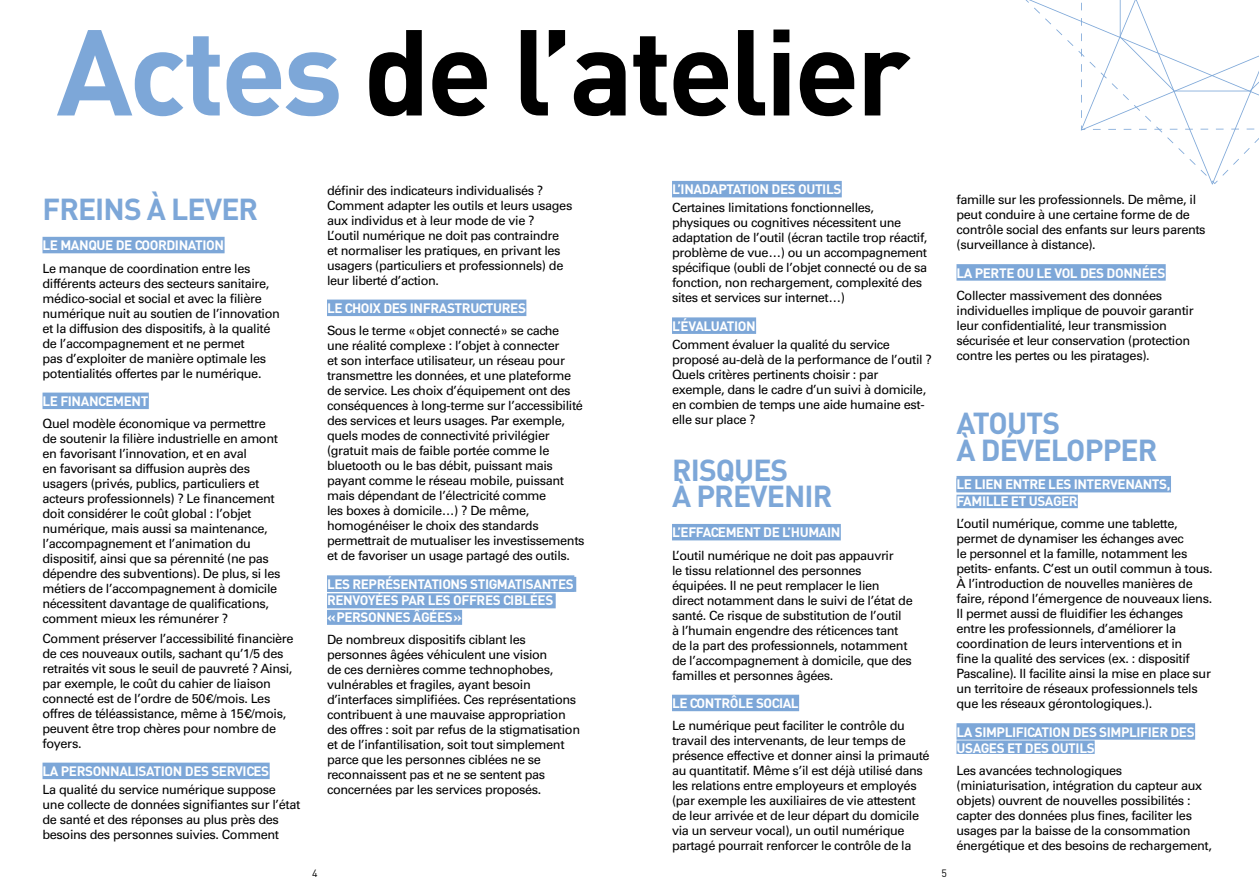
<style>
.page{position:relative;width:1259px;height:893px;background:#fff}
.page>*{position:absolute;margin:0;border:0;box-sizing:border-box;transform-origin:0 0}
.t1{font:700 120px "DIN";letter-spacing:-.03em;color:#000}
.t2{font:700 30px/26.7px "DIN";letter-spacing:-.03em;color:#7da7d8}
.t3{font:700 13.5px/16.5px "DIN";letter-spacing:-.03em;color:#fff}
.t4{font:12.75px/15px "Univers LT Std";letter-spacing:-.03em;color:#000}
.t5{font:10.5px "DIN";color:#000}
.s1{color:#7da7d8}
</style>
<div class="page">
<div style="left:43px;top:237px;width:182px;height:16px;background:#7da7d8"></div>
<div style="left:43px;top:393px;width:106px;height:16px;background:#7da7d8"></div>
<div style="left:43px;top:763px;width:227px;height:16px;background:#7da7d8"></div>
<div style="left:327px;top:300px;width:199px;height:16px;background:#7da7d8"></div>
<div style="left:327px;top:575px;width:247px;height:17px;background:#7da7d8"></div>
<div style="left:327px;top:577px;width:249px;height:15px;background:#7da7d8"></div>
<div style="left:327px;top:593px;width:229px;height:15px;background:#7da7d8"></div>
<div style="left:327px;top:610px;width:135px;height:15px;background:#7da7d8"></div>
<div style="left:672px;top:181px;width:170px;height:16px;background:#7da7d8"></div>
<div style="left:672px;top:317px;width:84px;height:17px;background:#7da7d8"></div>
<div style="left:672px;top:524px;width:169px;height:16px;background:#7da7d8"></div>
<div style="left:672px;top:695px;width:127px;height:16px;background:#7da7d8"></div>
<div style="left:956px;top:264px;width:209px;height:17px;background:#7da7d8"></div>
<div style="left:956px;top:476px;width:215px;height:16px;background:#7da7d8"></div>
<div style="left:956px;top:495px;width:121px;height:13px;background:#7da7d8"></div>
<div style="left:956px;top:723px;width:239px;height:17px;background:#7da7d8"></div>
<div style="left:956px;top:740px;width:138px;height:14px;background:#7da7d8"></div>
<svg style="left:1025px;top:0;width:234px;height:185px"></svg>
<h1 class="t1" style="left:56px;top:-6px;width:856px"><span class="s1">ACTES</span> DE L’ATELIER</h1>
<h2 class="t2" style="left:43px;top:195px;width:217px">FREINS À LEVER</h2>
<p class="t3" style="left:43px;top:237px;width:181px">LE MANQUE DE COORDINATION</p>
<p class="t4" style="left:43px;top:261px;width:239px">Le manque de coordination entre les différents acteurs des secteurs sanitaire, médico‐social et social et avec la filière numérique nuit au soutien de l’innovation et la diffusion des dispositifs, à la qualité de l’accompagnement et ne permet<br>pas d’exploiter de manière optimale les potentialités offertes par le numérique.</p>
<p class="t3" style="left:43px;top:393px;width:27px">LE FINAN</p>
<p class="t3" style="left:98px;top:393px;width:17px">CEMEN</p>
<p class="t3" style="left:141px;top:393px;width:9px">T</p>
<p class="t4" style="left:43px;top:416px;width:239px">Quel modèle économique va permettre de soutenir la filière industrielle en amont en favorisant l’innovation, et en aval<br>en favorisant sa diffusion auprès des usagers (privés, publics, particuliers et acteurs professionnels) ? Le financement doit considérer le coût global : l’objet numérique, mais aussi sa maintenance, l’accompagnement et l’animation du dispositif, ainsi que sa pérennité (ne pas dépendre des subventions). De plus, si les métiers de l’accompagnement à domicile nécessitent davantage de qualifications, comment mieux les rémunérer ?</p>
<p class="t4" style="left:43px;top:631px;width:253px">Comment préserver l’accessibilité financière de ces nouveaux outils, sachant qu’1/5 des retraités vit sous le seuil de pauvreté ? Ainsi, par exemple, le coût du cahier de liaison connecté est de l’ordre de 50€/mois. Les offres de téléassistance, même à 15€/mois, peuvent être trop chères pour nombre de foyers.</p>
<p class="t3" style="left:43px;top:763px;width:228px">LA PERSONNALISATION DES SERVICES</p>
<p class="t4" style="left:43px;top:782px;width:259px">La qualité du service numérique suppose une collecte de données signifiantes sur l’état de santé et des réponses au plus près des besoins des personnes suivies. Comment</p>
<p class="t4" style="left:327px;top:183px;width:247px">définir des indicateurs individualisés ?<br>Comment adapter les outils et leurs usages aux individus et à leur mode de vie ?<br>L’outil numérique ne doit pas contraindre et normaliser les pratiques, en privant les usagers (particuliers et professionnels) de leur liberté d’action.</p>
<p class="t3" style="left:327px;top:300px;width:152px">LE CHOIX DES INFRASTRUCTU</p>
<p class="t3" style="left:502px;top:300px;width:26px">RES</p>
<p class="t4" style="left:327px;top:323px;width:259px">Sous le terme «objet connecté» se cache<br>une réalité complexe : l’objet à connecter<br>et son interface utilisateur, un réseau pour transmettre les données, et une plateforme de service. Les choix d’équipement ont des conséquences à long‐terme sur l’accessibilité des services et leurs usages. Par exemple, quels modes de connectivité privilégier (gratuit mais de faible portée comme le bluetooth ou le bas débit, puissant mais payant comme le réseau mobile, puissant mais dépendant de l’électricité comme<br>les boxes à domicile…) ? De même, homogénéiser le choix des standards permettrait de mutualiser les investissements et de favoriser un usage partagé des outils.</p>
<p class="t3" style="left:327px;top:575px;width:248px">LES REPRÉSENTATIONS STIGMATISANTES<br>RENVO</p>
<p class="t3" style="left:368px;top:592px;width:16px">YÉES</p>
<p class="t3" style="left:401px;top:592px;width:9px">PAR</p>
<p class="t3" style="left:428px;top:592px;width:35px">LES OFFRES</p>
<p class="t3" style="left:503px;top:592px;width:35px">CIBLÉES</p>
<p class="t3" style="left:327px;top:608px;width:137px">«PERSONNES ÂGÉES»</p>
<p class="t4" style="left:327px;top:632px;width:255px">De nombreux dispositifs ciblant les personnes âgées véhiculent une vision<br>de ces dernières comme technophobes, vulnérables et fragiles, ayant besoin d’interfaces simplifiées. Ces représentations contribuent à une mauvaise appropriation des offres : soit par refus de la stigmatisation et de l’infantilisation, soit tout simplement parce que les personnes ciblées ne se reconnaissent pas et ne se sentent pas concernées par les services proposés.</p>
<p class="t3" style="left:672px;top:181px;width:171px">L’INADAPTATION DES OUTILS</p>
<p class="t4" style="left:672px;top:200px;width:257px">Certaines limitations fonctionnelles, physiques ou cognitives nécessitent une adaptation de l’outil (écran tactile trop réactif, problème de vue…) ou un accompagnement spécifique (oubli de l’objet connecté ou de sa fonction, non rechargement, complexité des sites et services sur internet…)</p>
<p class="t3" style="left:672px;top:317px;width:85px">L’ÉVALUATION</p>
<p class="t4" style="left:672px;top:337px;width:261px">Comment évaluer la qualité du service proposé au‐delà de la performance de l’outil ?<br>Quels critères pertinents choisir : par exemple, dans le cadre d’un suivi à domicile, en combien de temps une aide humaine est‐ elle sur place ?</p>
<h2 class="t2" style="left:672px;top:456px;width:16px">RISQ</h2>
<h2 class="t2" style="left:734px;top:456px;width:36px">UES</h2>
<h2 class="t2" style="left:672px;top:482px;width:42px">À PRÉVENIR</h2>
<p class="t3" style="left:672px;top:524px;width:17px">L’EFFA</p>
<p class="t3" style="left:711px;top:524px;width:17px">CEMEN</p>
<p class="t3" style="left:753px;top:524px;width:64px">T DE L’HUMAIN</p>
<p class="t4" style="left:672px;top:548px;width:242px">L’outil numérique ne doit pas appauvrir<br>le tissu relationnel des personnes équipées. Il ne peut remplacer le lien direct notamment dans le suivi de l’état de santé. Ce risque de substitution de l’outil<br>à l’humain engendre des réticences tant de la part des professionnels, notamment de l’accompagnement à domicile, que des familles et personnes âgées.</p>
<p class="t3" style="left:672px;top:695px;width:127px">LE CONTRÔLE SOCIAL</p>
<p class="t4" style="left:672px;top:718px;width:259px">Le numérique peut faciliter le contrôle du travail des intervenants, de leur temps de présence effective et donner ainsi la primauté au quantitatif. Même s’il est déjà utilisé dans les relations entre employeurs et employés (par exemple les auxiliaires de vie attestent de leur arrivée et de leur départ du domicile via un serveur vocal), un outil numérique partagé pourrait renforcer le contrôle de la</p>
<p class="t5" style="left:312px;top:866px;width:7px">4</p>
<p class="t5" style="left:941px;top:866px;width:7px">5</p>
<p class="t4" style="left:956px;top:192px;width:251px">famille sur les professionnels. De même, il peut conduire à une certaine forme de de contrôle social des enfants sur leurs parents (surveillance à distance).</p>
<p class="t3" style="left:956px;top:264px;width:210px">LA PERTE OU LE VOL DES DONNÉES</p>
<p class="t4" style="left:956px;top:288px;width:239px">Collecter massivement des données individuelles implique de pouvoir garantir leur confidentialité, leur transmission sécurisée et leur conservation (protection contre les pertes ou les piratages).</p>
<h2 class="t2" style="left:956px;top:409px;width:202px">ATOUTS<br>À DÉVELOPPER</h2>
<p class="t3" style="left:956px;top:476px;width:33px">LE LIEN</p>
<p class="t3" style="left:1005px;top:476px;width:98px">ENTRE LES INTERVENAN</p>
<p class="t3" style="left:1152px;top:476px;width:20px">TS,</p>
<p class="t3" style="left:956px;top:492px;width:8px">FAMI</p>
<p class="t3" style="left:985px;top:492px;width:61px">LLE ET USAGER</p>
<p class="t4" style="left:956px;top:516px;width:258px">L’outil numérique, comme une tablette, permet de dynamiser les échanges avec<br>le personnel et la famille, notamment les petits‐ enfants. C’est un outil commun à tous.<br>À l’introduction de nouvelles manières de faire, répond l’émergence de nouveaux liens.<br>Il permet aussi de fluidifier les échanges entre les professionnels, d’améliorer la coordination de leurs interventions et in<br>fine la qualité des services (ex. : dispositif Pascaline). Il facilite ainsi la mise en place sur un territoire de réseaux professionnels tels que les réseaux gérontologiques.).</p>
<p class="t3" style="left:956px;top:723px;width:240px">LA SIMPLIFICATION DES SIMPLIFIER DES<br>USAGES ET DES OUTILS</p>
<p class="t4" style="left:956px;top:763px;width:257px">Les avancées technologiques (miniaturisation, intégration du capteur aux objets) ouvrent de nouvelles possibilités : capter des données plus fines, faciliter les usages par la baisse de la consommation énergétique et des besoins de rechargement,</p>
</div>
